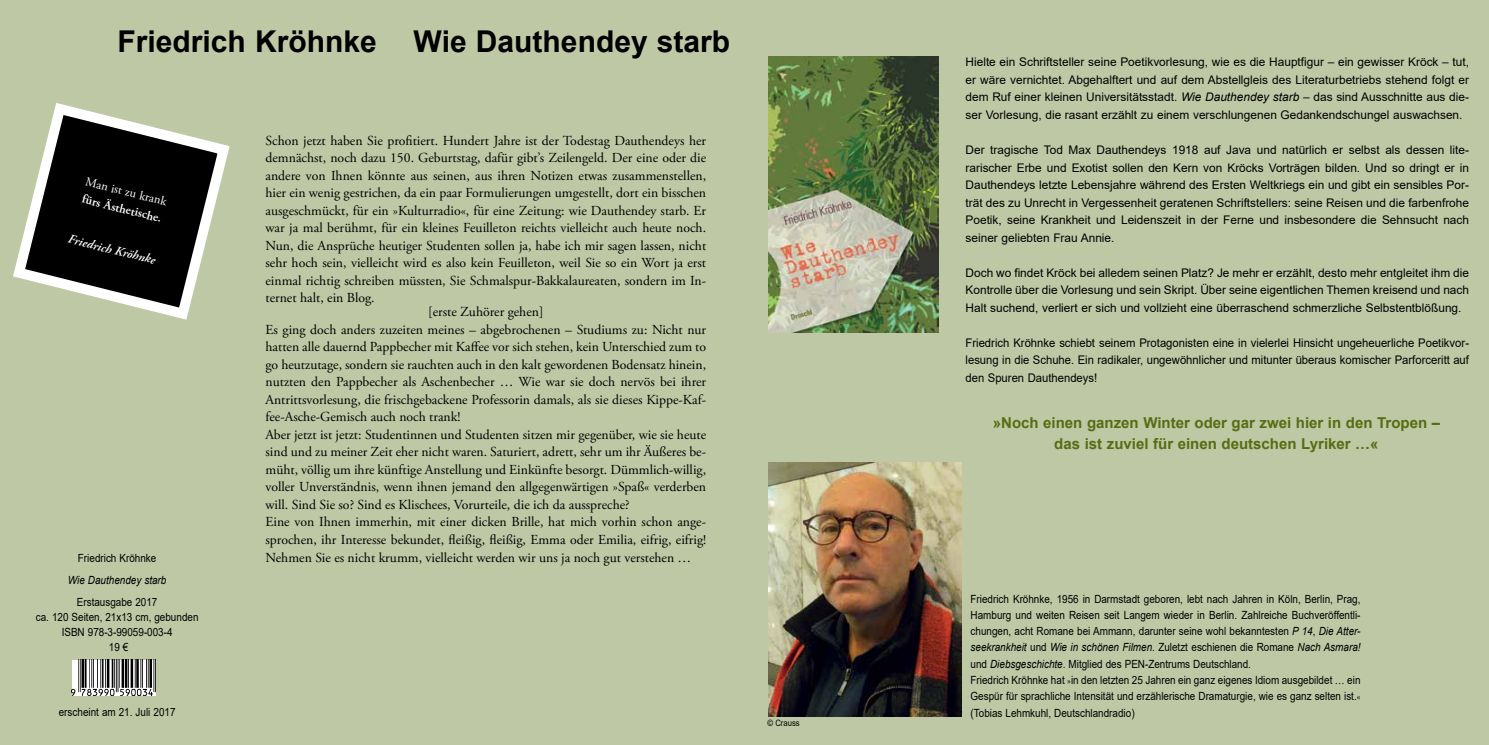
<style>
.page{position:relative;width:1489px;height:745px;background:#fff}
.page>*{position:absolute;margin:0;border:0;box-sizing:border-box;transform-origin:0 0}
.t1{font:700 30px "Arial";color:#000}
.t2{font:700 15px/21.2px "Arial";color:#566d12;text-align:center}
.t3{font:13.75px/17.5px "Adobe Garamond Pro";color:#000;text-align:justify}
.t4{font:600 12.5px "Adobe Garamond Pro";color:#fff}
.t5{font:italic 600 12.5px "Adobe Garamond Pro";color:#fff}
.t6{font:12.5px "Adobe Garamond Pro";color:#fff}
.t7{font:11.88px/17.5px "Arial";color:#000;text-align:justify}
.t8{font:11.88px/17.5px "Arial";color:#000;text-align:justify;scale:.95 1}
.t9{font:11.25px/16.2px "Arial";color:#000;text-align:center;scale:.88 1}
.t10{font:italic 11.25px "Arial";color:#000;scale:.88 1}
.t11{font:8.75px "Arial";color:#000;scale:.88 1}
.s1{font-style:italic}
.s2{font-family:"Adobe Garamond Pro"}
</style>
<div class="page">
<div style="left:0;top:0;width:1488px;height:744px;background:#bfc8a5"></div>
<img style="left:72px;top:659px;width:83px;height:35px">
<svg style="left:13px;top:103px;width:217px;height:217px"></svg>
<img style="left:768px;top:57px;width:170px;height:275px">
<img style="left:768px;top:462px;width:193px;height:253px">
<h1 class="t1" style="left:117px;top:20px;width:614px">Friedrich Kröhnke Wie Dauthendey starb</h1>
<p class="t6" style="left:88px;top:174px;width:85px;rotate:14deg">Man ist zu krank</p>
<p class="t4" style="left:84px;top:191px;width:83px;rotate:14deg">fürs Ästhetische.</p>
<p class="t5" style="left:70px;top:231px;width:91px;rotate:14deg">Friedrich Kröhnke</p>
<p class="t9" style="left:78px;top:549px;width:91px">Friedrich Kröhnke</p>
<p class="t10" style="left:68px;top:572px;width:113px">Wie Dauthendey starb</p>
<p class="t9" style="left:36px;top:594px;width:186px;line-height:15px">Erstausgabe 2017<br>ca. 120 Seiten, 21x13 cm, gebunden<br>ISBN 978-3-99059-003-4<br>19 €</p>
<p class="t9" style="left:59px;top:703px;width:134px">erscheint am 21. Juli 2017</p>
<p class="t3" style="left:265px;top:132px;width:442px">Schon jetzt haben Sie profitiert. Hundert Jahre ist der Todestag Dauthendeys her demnächst, noch dazu 150. Geburtstag, dafür gibt’s Zeilengeld. Der eine oder die andere von Ihnen könnte aus seinen, aus ihren Notizen etwas zusammenstellen, hier ein wenig gestrichen, da ein paar Formulierungen umgestellt, dort ein bisschen ausgeschmückt, für ein »Kulturradio«, für eine Zeitung: wie Dauthendey starb. Er war ja mal berühmt, für ein kleines Feuilleton reichts vielleicht auch heute noch.<br>Nun, die Ansprüche heutiger Studenten sollen ja, habe ich mir sagen lassen, nicht sehr hoch sein, vielleicht wird es also kein Feuilleton, weil Sie so ein Wort ja erst einmal richtig schreiben müssten, Sie Schmalspur-Bakkalaureaten, sondern im In&shy;ternet halt, ein Blog.</p>
<p class="t3" style="left:265px;top:303px;width:442px;text-align:left;text-indent:163px">[erste Zuhörer gehen]<br>Es ging doch anders zuzeiten meines – abgebrochenen – Studiums zu: Nicht nur hatten alle dauernd Pappbecher mit Kaffee vor sich stehen, kein Unterschied zum to go heutzutage, sondern sie rauchten auch in den kalt gewordenen Bodensatz hinein, nutzten den Pappbecher als Aschenbecher … Wie war sie doch nervös bei ihrer Antrittsvorlesung, die frischgebackene Professorin damals, als sie dieses Kippe-Kaf&shy;fee-Asche-Gemisch auch noch trank!<br>Aber jetzt ist jetzt: Studentinnen und Studenten sitzen mir gegenüber, wie sie heute sind und zu meiner Zeit eher nicht waren. Saturiert, adrett, sehr um ihr Äußeres be&shy;müht, völlig um ihre künftige Anstellung und Einkünfte besorgt. Dümmlich-willig, voller Unverständnis, wenn ihnen jemand den allgegenwärtigen »Spaß« verderben will. Sind Sie so? Sind es Klischees, Vorurteile, die ich da ausspreche?<br>Eine von Ihnen immerhin, mit einer dicken Brille, hat mich vorhin schon ange&shy;sprochen, ihr Interesse bekundet, fleißig, fleißig, Emma oder Emilia, eifrig, eifrig!<br>Nehmen Sie es nicht krumm, vielleicht werden wir uns ja noch gut verstehen …</p>
<p class="t11" style="left:767px;top:716px;width:38px">© Crauss</p>
<p class="t7" style="left:965px;top:53px;width:505px">Hielte ein Schriftsteller seine Poetikvorlesung, wie es die Hauptfigur – ein gewisser Kröck – tut, er wäre vernichtet. Abgehalftert und auf dem Abstellgleis des Literaturbetriebs stehend folgt er dem Ruf einer kleinen Universitätsstadt. <span class="s1">Wie Dauthendey starb</span> – das sind Ausschnitte aus die&shy;ser Vorlesung, die rasant erzählt zu einem verschlungenen Gedankendschungel auswachsen.</p>
<p class="t7" style="left:965px;top:141px;width:505px">Der tragische Tod Max Dauthendeys 1918 auf Java und natürlich er selbst als dessen lite&shy;rarischer Erbe und Exotist sollen den Kern von Kröcks Vorträgen bilden. Und so dringt er in Dauthendeys letzte Lebensjahre während des Ersten Weltkriegs ein und gibt ein sensibles Por&shy;trät des zu Unrecht in Vergessenheit geratenen Schriftstellers: seine Reisen und die farbenfrohe Poetik, seine Krankheit und Leidenszeit in der Ferne und insbesondere die Sehnsucht nach seiner geliebten Frau Annie.</p>
<p class="t7" style="left:965px;top:263px;width:505px">Doch wo findet Kröck bei alledem seinen Platz? Je mehr er erzählt, desto mehr entgleitet ihm die Kontrolle über die Vorlesung und sein Skript. Über seine eigentlichen Themen kreisend und nach Halt suchend, verliert er sich und vollzieht eine überraschend schmerzliche Selbstentblößung.</p>
<p class="t8" style="left:965px;top:333px;width:531px">Friedrich Kröhnke schiebt seinem Protagonisten eine in vielerlei Hinsicht ungeheuerliche Poetikvor&shy;lesung in die Schuhe. Ein radikaler, ungewöhnlicher und mitunter überaus komischer Parforceritt auf den Spuren Dauthendeys!</p>
<p class="t2" style="left:992px;top:412px;width:449px">»Noch einen ganzen Winter oder gar zwei hier in den Tropen – das ist zuviel für einen deutschen Lyriker …«</p>
<p class="t9" style="left:970px;top:590px;width:444px;text-align:left">Friedrich Kröhnke, 1956 in Darmstadt geboren, lebt nach Jahren in Köln, Berlin, Prag, Hamburg und weiten Reisen seit Langem wieder in Berlin. Zahlreiche Buchveröffentli&shy;chungen, acht Romane bei Ammann, darunter seine wohl bekanntesten <span class="s1">P 14</span>, <span class="s1">Die Atter&shy;seekrankheit</span> und <span class="s1">Wie in schönen Filmen</span>. Zuletzt eschienen die Romane <span class="s1">Nach Asmara! </span>und <span class="s1">Diebsgeschichte</span>. Mitglied des PEN-Zentrums Deutschland.<br>Friedrich Kröhnke hat <span class="s2">»</span>in den letzten 25 Jahren ein ganz eigenes Idiom ausgebildet <span class="s2">…</span> ein Gespür für sprachliche Intensität und erzählerische Dramaturgie, wie es ganz selten ist.<span class="s2">« </span>(Tobias Lehmkuhl, Deutschlandradio)</p>
</div>
